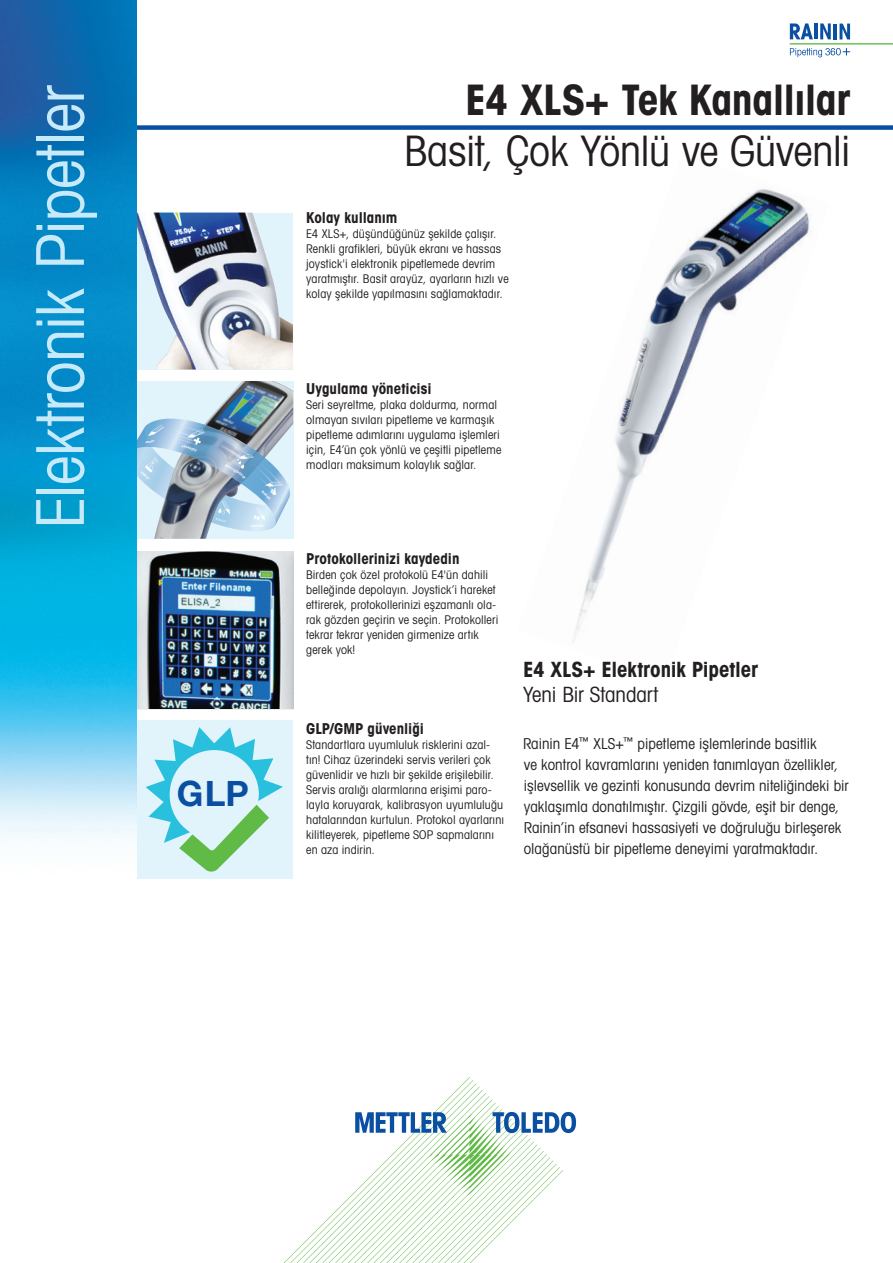
<style>
.page{position:relative;width:893px;height:1263px;background:#fff}
.page>*{position:absolute;margin:0;border:0;box-sizing:border-box;transform-origin:0 0}
.t1{font:66px "Avant Gardefor MT Bk";letter-spacing:-.015em;color:#c6eafa}
._2_Title_Book_28_34{font:42px "Avant Gardefor MT Bk";letter-spacing:-.01em;color:#231f20}
._2_Title_Book_28_34-2{font:42px "Avant Gardefor MT Bd";letter-spacing:-.015em;color:#231f20}
.t2{font:700 35.1px "Helvetica Neue";color:#0a4fa2}
._3_Subtitle_Bold_14{font:21px "Avant Gardefor MT Bd";letter-spacing:-.01em;color:#231f20}
._4_Subtitle_Book_14{font:21px "Avant Gardefor MT Bk";letter-spacing:-.005em;color:#231f20}
._7_Running_Text_10_1{font:15px/21px "Avant Gardefor MT Bk";color:#231f20}
._5_Running_Subhead_1{font:15px "Avant Gardefor MT Bd";color:#231f20}
._05_subhead_12_pt{font:12px/15px "Avant Gardefor MT Bk";letter-spacing:.01em;color:#231f20}
._11_Running_Text_10{font:12px/15px "Avant Gardefor MT Bk";letter-spacing:.01em;color:#231f20}
._06_captions{font:12px/15px "Avant Gardefor MT Bk";letter-spacing:.01em;color:#231f20}
.t3{font:700 condensed 3.15px "Avant Garde Com";color:#fff}
.t4{font:italic 700 condensed 2.7px "Avant Garde Com";color:#fff;scale:1.21 1}
</style>
<div class="page">
<div style="left:111px;top:125px;width:782px;height:5px;background:#0a4fa2"></div>
<svg style="left:284px;top:1077px;width:292px;height:186px"></svg>
<img style="left:136px;top:213px;width:157px;height:156px">
<div style="left:136px;top:721px;width:157px;height:158px;background:#e1f4fc"></div>
<svg style="left:146px;top:727px;width:137px;height:145px"></svg>
<div style="left:136px;top:381px;width:157px;height:158px;background:#e1f4fc"></div>
<img style="left:154px;top:381px;width:139px;height:158px">
<img style="left:136px;top:551px;width:157px;height:158px">
<img style="left:573px;top:189px;width:237px;height:454px">
<img style="left:0;top:0;width:136px;height:838px">
<hr style="left:790px;top:43px;width:103px;height:2px;background:#60bb46">
<svg style="left:790px;top:23px;width:23px;height:16px"></svg>
<hr style="left:814px;top:23px;width:4px;height:16px;background:#0a4fa2">
<svg style="left:820px;top:23px;width:11px;height:16px"></svg>
<hr style="left:834px;top:24px;width:3px;height:15px;background:#0a4fa2">
<svg style="left:839px;top:24px;width:11px;height:15px"></svg>
<svg style="left:790px;top:48px;width:60px;height:9px"></svg>
<img style="left:136px;top:414px;width:157px;height:121px">
<p class="t1" style="left:19px;top:529px;width:445px;rotate:-90deg">Elektronik Pipetler</p>
<p class="t4" style="left:145px;top:440px;width:8px;rotate:-3deg">BASIC</p>
<p class="t3" style="left:183px;top:444px;width:17px;rotate:19deg">ADVANCED</p>
<p class="t3" style="left:264px;top:490px;width:13px;rotate:44deg">MANUAL</p>
<p class="t2" style="left:177px;top:762px;width:73px">GLP</p>
<p class="_2_Title_Book_28_34-2" style="left:465px;top:73px;width:387px">E4 XLS+ Tek Kanallılar</p>
<p class="_2_Title_Book_28_34" style="left:404px;top:125px;width:448px">Basit, Çok Yönlü ve Güvenli</p>
<p class="_5_Running_Subhead_1" style="left:306px;top:208px;width:93px">Kolay kullanım</p>
<p class="_06_captions" style="left:306px;top:226px;width:204px">E4 XLS+, düşündüğünüz şekilde çalışır.<br>Renkli grafikleri, büyük ekranı ve hassas joystick'i elektronik pipetlemede devrim yaratmıştır. Basit arayüz, ayarların hızlı ve kolay şekilde yapılmasını sağlamaktadır.</p>
<p class="_5_Running_Subhead_1" style="left:306px;top:379px;width:127px">Uygulama yöneticisi</p>
<p class="_05_subhead_12_pt" style="left:306px;top:396px;width:197px">Seri seyreltme, plaka doldurma, normal olmayan sıvıları pipetleme ve karmaşık pipetleme adımlarını uygulama işlemleri için, E4’ün çok yönlü ve çeşitli pipetleme modları maksimum kolaylık sağlar.</p>
<p class="_5_Running_Subhead_1" style="left:306px;top:549px;width:155px">Protokollerinizi kaydedin</p>
<p class="_05_subhead_12_pt" style="left:306px;top:567px;width:194px">Birden çok özel protokolü E4'ün dahili belleğinde depolayın. Joystick’i hareket ettirerek, protokollerinizi eşzamanlı ola&shy;rak gözden geçirin ve seçin. Protokolleri tekrar tekrar yeniden girmenize artık gerek yok!</p>
<p class="_5_Running_Subhead_1" style="left:306px;top:719px;width:119px">GLP/GMP güvenliği</p>
<p class="_11_Running_Text_10" style="left:306px;top:737px;width:199px">Standartlara uyumluluk risklerini azal&shy;tın! Cihaz üzerindeki servis verileri çok güvenlidir ve hızlı bir şekilde erişilebilir.<br>Servis aralığı alarmlarına erişimi paro&shy;layla koruyarak, kalibrasyon uyumluluğu hatalarından kurtulun. Protokol ayarlarını kilitleyerek, pipetleme SOP sapmalarını en aza indirin.</p>
<p class="_3_Subtitle_Bold_14" style="left:523px;top:656px;width:236px">E4 XLS+ Elektronik Pipetler</p>
<p class="_4_Subtitle_Book_14" style="left:523px;top:682px;width:137px">Yeni Bir Standart</p>
<p class="_7_Running_Text_10_1" style="left:523px;top:732px;width:327px">Rainin E4<sup>™</sup> XLS+<sup>™</sup> pipetleme işlemlerinde basitlik<br>ve kontrol kavramlarını yeniden tanımlayan özellikler, işlevsellik ve gezinti konusunda devrim niteliğindeki bir yaklaşımla donatılmıştır. Çizgili gövde, eşit bir denge, Rainin’in efsanevi hassasiyeti ve doğruluğu birleşerek olağanüstü bir pipetleme deneyimi yaratmaktadır.</p>
</div>
